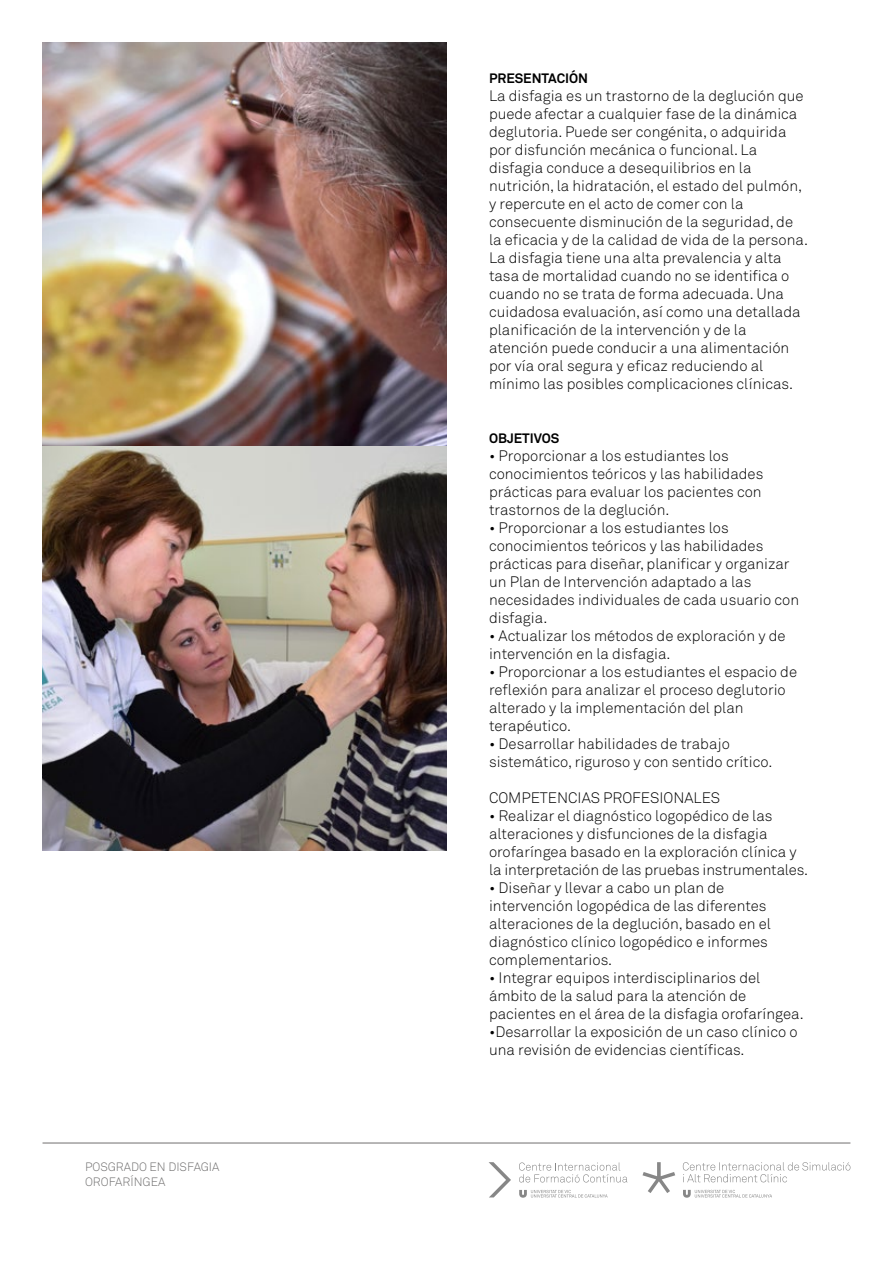
<style>
.page{position:relative;width:893px;height:1276px;background:#fff}
.page>*{position:absolute;margin:0;border:0;box-sizing:border-box;transform-origin:0 0}
.t1{font:300 15px/18px "Akkurat";color:#000}
.t2{font:700 13.5px "Akkurat";color:#000}
.t3{font:300 12px/15px "Akkurat";color:#706f6f}
</style>
<div class="page">
<img style="left:43px;top:43px;width:403px;height:807px">
<hr style="left:43px;top:1142px;width:807px;height:1px;background:#706f6f">
<svg style="left:489px;top:1162px;width:22px;height:35px"></svg>
<svg style="left:519px;top:1190px;width:89px;height:7px"></svg>
<svg style="left:519px;top:1162px;width:108px;height:20px"></svg>
<svg style="left:642px;top:1162px;width:33px;height:31px"></svg>
<svg style="left:683px;top:1189px;width:89px;height:8px"></svg>
<svg style="left:683px;top:1162px;width:167px;height:20px"></svg>
<p class="t3" style="left:85px;top:1159px;width:136px">POSGRADO EN DISFAGIA<br>OROFARÍNGEA</p>
<p class="t2" style="left:489px;top:70px;width:101px">PRESENTACIÓN</p>
<p class="t1" style="left:489px;top:87px;width:320px">La disfagia es un trastorno de la deglución que puede afectar a cualquier fase de la dinámica deglutoria. Puede ser congénita, o adquirida por disfunción mecánica o funcional. La disfagia conduce a desequilibrios en la nutrición, la hidratación, el estado del pulmón, y repercute en el acto de comer con la consecuente disminución de la seguridad, de la eficacia y de la calidad de vida de la persona.<br>La disfagia tiene una alta prevalencia y alta tasa de mortalidad cuando no se identifica o cuando no se trata de forma adecuada. Una cuidadosa evaluación, así como una detallada planificación de la intervención y de la atención puede conducir a una alimentación por vía oral segura y eficaz reduciendo al mínimo las posibles complicaciones clínicas.</p>
<p class="t2" style="left:489px;top:430px;width:72px">OBJETIVOS</p>
<p class="t1" style="left:489px;top:447px;width:276px">• Proporcionar a los estudiantes los conocimientos teóricos y las habilidades prácticas para evaluar los pacientes con trastornos de la deglución.</p>
<p class="t1" style="left:489px;top:519px;width:312px">• Proporcionar a los estudiantes los conocimientos teóricos y las habilidades prácticas para diseñar, planificar y organizar un Plan de Intervención adaptado a las necesidades individuales de cada usuario con disfagia.</p>
<p class="t1" style="left:489px;top:627px;width:298px">• Actualizar los métodos de exploración y de intervención en la disfagia.</p>
<p class="t1" style="left:489px;top:663px;width:310px">• Proporcionar a los estudiantes el espacio de reflexión para analizar el proceso deglutorio alterado y la implementación del plan terapéutico.</p>
<p class="t1" style="left:489px;top:735px;width:285px">• Desarrollar habilidades de trabajo sistemático, riguroso y con sentido crítico.</p>
<p class="t1" style="left:489px;top:789px;width:233px">COMPETENCIAS PROFESIONALES</p>
<p class="t1" style="left:489px;top:807px;width:321px">• Realizar el diagnóstico logopédico de las alteraciones y disfunciones de la disfagia orofaríngea basado en la exploración clínica y la interpretación de las pruebas instrumentales.</p>
<p class="t1" style="left:489px;top:879px;width:284px">• Diseñar y llevar a cabo un plan de intervención logopédica de las diferentes alteraciones de la deglución, basado en el diagnóstico clínico logopédico e informes complementarios.</p>
<p class="t1" style="left:489px;top:969px;width:316px">• Integrar equipos interdisciplinarios del ámbito de la salud para la atención de pacientes en el área de la disfagia orofaríngea.</p>
<p class="t1" style="left:489px;top:1023px;width:310px">•Desarrollar la exposición de un caso clínico o una revisión de evidencias científicas.</p>
</div>
